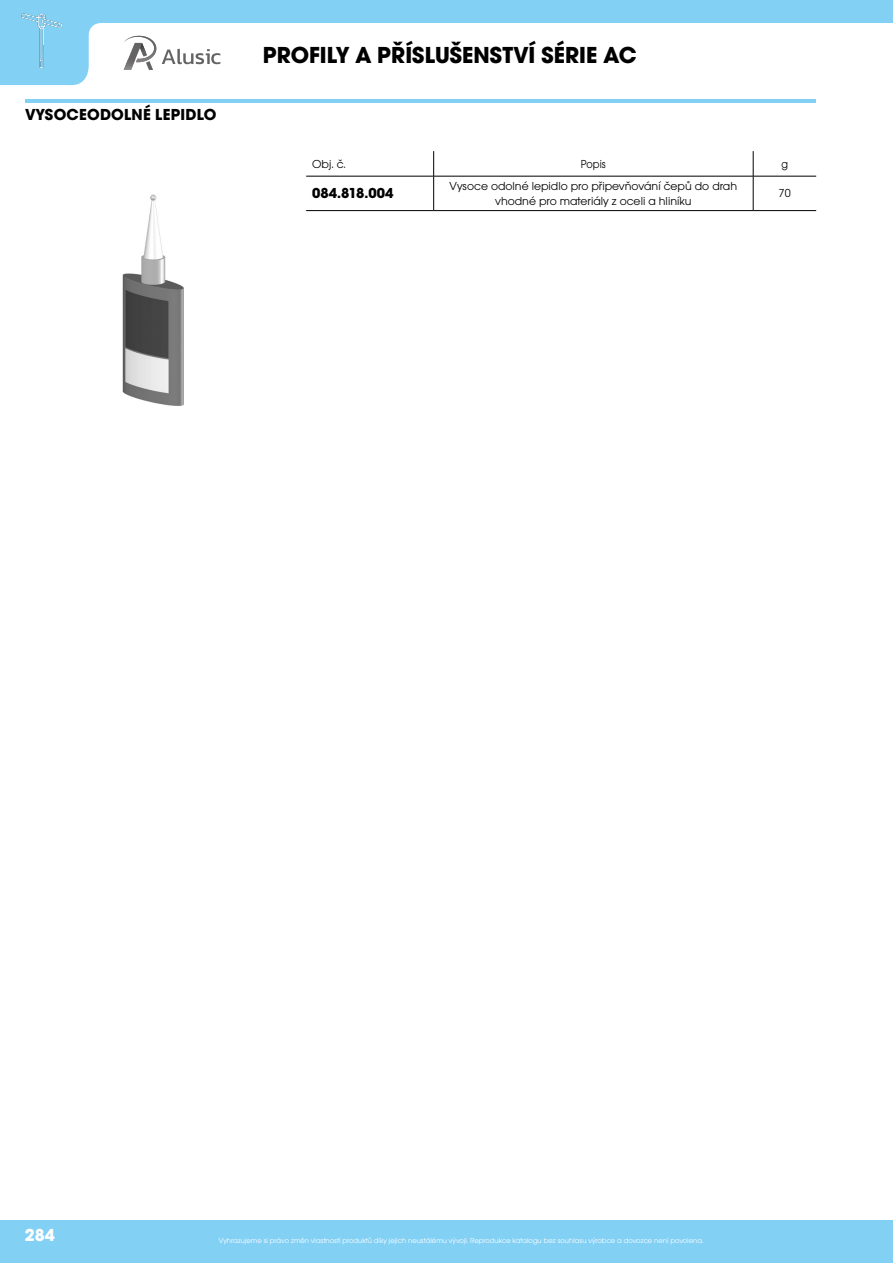
<style>
.page{position:relative;width:893px;height:1263px;background:#fff}
.page>*{position:absolute;margin:0;border:0;box-sizing:border-box;transform-origin:0 0}
.t1{font:700 24px "Avant Gar Got Itc TOT";color:#000}
.t2{font:700 18px "Avant Gar Got Itc TOT";color:#fff}
.t3{font:700 16.5px "Avant Gar Got Itc TOT";letter-spacing:.015em;color:#000}
.t4{font:700 15px "Avant Gar Got Itc TOT";color:#000}
.t5{font:12px/14.4px "Avant Gar Got Itc TOT Boo";color:#000;text-align:center}
.t6{font:12px "Avant Gar Got Itc TOT Boo";color:#000;scale:.9 1}
.t7{font:7.5px "Avant Gar Got Itc TOT Boo";color:#fff}
</style>
<div class="page">
<svg style="left:0;top:0;width:893px;height:85px"></svg>
<svg style="left:123px;top:36px;width:33px;height:34px"></svg>
<svg style="left:162px;top:49px;width:58px;height:15px"></svg>
<div style="left:0;top:1220px;width:893px;height:43px;background:#83d0f5"></div>
<img style="left:10px;top:9px;width:64px;height:64px">
<img style="left:122px;top:194px;width:62px;height:212px">
<svg style="left:433px;top:151px;width:1px;height:25px"></svg>
<svg style="left:753px;top:151px;width:1px;height:25px"></svg>
<hr style="left:306px;top:176px;width:128px;height:1px;background:#000">
<hr style="left:306px;top:210px;width:128px;height:1px;background:#000">
<hr style="left:434px;top:176px;width:319px;height:1px;background:#000">
<hr style="left:433px;top:176px;width:1px;height:34px;background:#000">
<hr style="left:434px;top:210px;width:319px;height:1px;background:#000">
<hr style="left:753px;top:176px;width:63px;height:1px;background:#000">
<hr style="left:753px;top:176px;width:1px;height:34px;background:#000">
<hr style="left:753px;top:210px;width:63px;height:1px;background:#000">
<hr style="left:26px;top:99px;width:790px;height:3px;background:#83d0f5">
<h3 class="t3" style="left:26px;top:104px;width:192px">VYSOCEODOLNÉ LEPIDLO</h3>
<h1 class="t1" style="left:263px;top:40px;width:375px">PROFILY A PŘÍSLUŠENSTVÍ SÉRIE AC</h1>
<h3 class="t5" style="left:312px;top:156px;width:35px">Obj. č.</h3>
<h3 class="t6" style="left:581px;top:157px;width:29px">Popis</h3>
<h3 class="t6" style="left:781px;top:157px;width:9px">g</h3>
<h3 class="t4" style="left:312px;top:184px;width:83px">084.818.004</h3>
<h3 class="t5" style="left:450px;top:179px;width:289px">Vysoce odolné lepidlo pro připevňování čepů do drah vhodné pro materiály z oceli a hliníku</h3>
<h3 class="t5" style="left:779px;top:186px;width:14px">70</h3>
<h2 class="t2" style="left:25px;top:1224px;width:31px">284</h2>
<p class="t7" style="left:219px;top:1236px;width:486px">Vyhrazujeme si právo změn vlastností produktů díky jejich neustálému vývoji. Reprodukce katalogu bez souhlasu výrobce a dovozce není povolena.</p>
</div>
